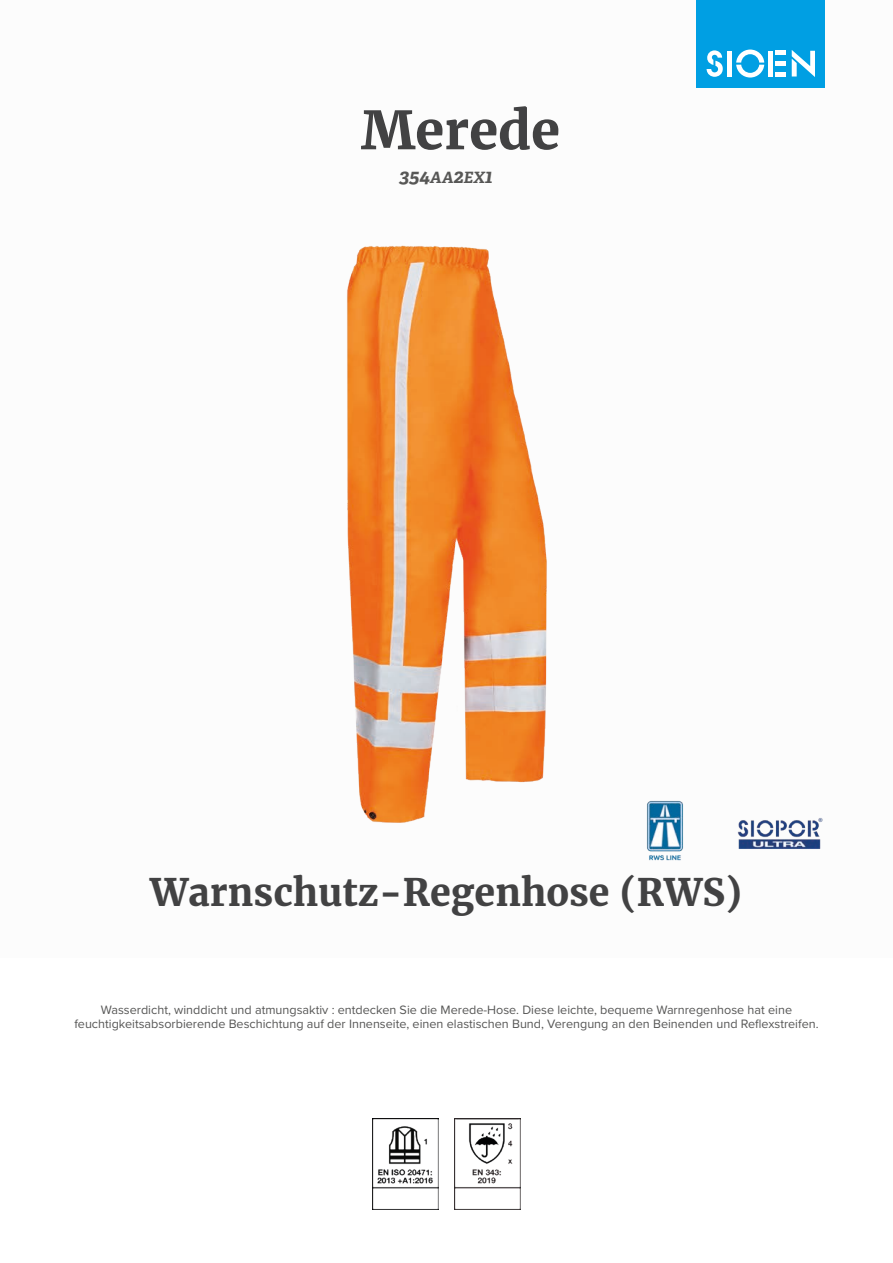
<style>
.page{position:relative;width:893px;height:1263px;background:#fff}
.page>*{position:absolute;margin:0;border:0;box-sizing:border-box;transform-origin:0 0}
.t1{font:700 52.5px "Merriweather";color:#424243}
.t2{font:700 37.5px "Merriweather";color:#424243}
.t3{font:italic 700 19.5px "Adelle";color:#575756}
.t4{font:12.6px/13.6px "Proxima Nova";color:#575756;text-align:center}
.s1{font-size:15.6px}
</style>
<div class="page">
<div style="left:697px;top:0;width:128px;height:88px;background:#009fe3"></div>
<svg style="left:707px;top:50px;width:16px;height:27px"></svg>
<svg style="left:736px;top:50px;width:28px;height:28px"></svg>
<div style="left:727px;top:51px;width:5px;height:26px;background:#fff"></div>
<div style="left:768px;top:51px;width:5px;height:26px;background:#fff"></div>
<div style="left:775px;top:72px;width:11px;height:5px;background:#fff"></div>
<div style="left:775px;top:61px;width:11px;height:5px;background:#fff"></div>
<hr style="left:775px;top:51px;width:11px;height:4px;background:#fff">
<svg style="left:792px;top:50px;width:23px;height:27px"></svg>
<img style="left:737px;top:817px;width:86px;height:32px">
<img style="left:372px;top:1118px;width:66px;height:92px">
<img style="left:454px;top:1118px;width:67px;height:92px">
<img style="left:346px;top:245px;width:338px;height:616px">
<h1 class="t1" style="left:361px;top:95px;width:200px">Merede</h1>
<h3 class="t3" style="left:399px;top:164px;width:95px">354<span class="s1">AA</span>2<span class="s1">EX</span>1</h3>
<h2 class="t2" style="left:150px;top:867px;width:593px">Warnschutz-Regenhose (RWS)</h2>
<p class="t4" style="left:74px;top:1002px;width:746px">Wasserdicht, winddicht und atmungsaktiv : entdecken Sie die Merede-Hose. Diese leichte, bequeme Warnregenhose hat eine feuchtigkeitsabsorbierende Beschichtung auf der Innenseite, einen elastischen Bund, Verengung an den Beinenden und Reflexstreifen.</p>
</div>
